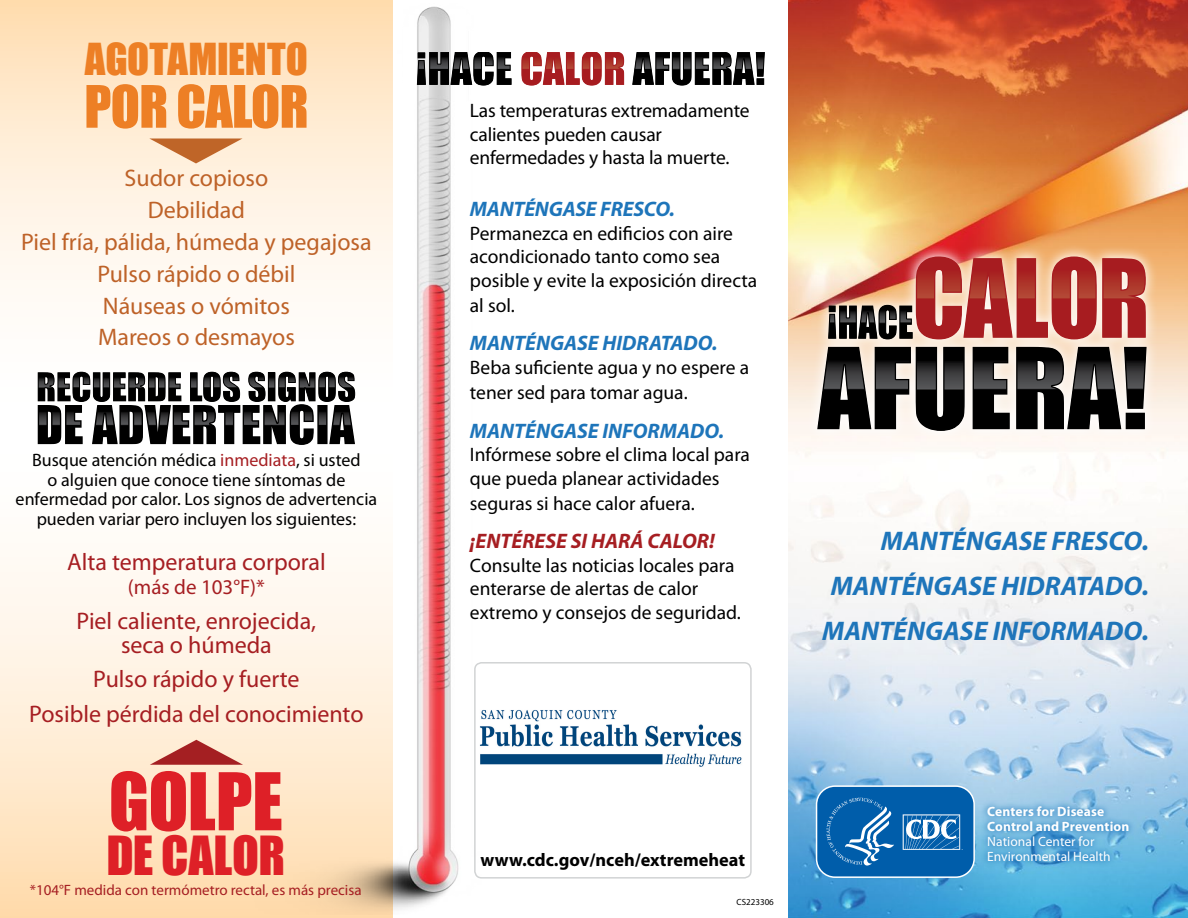
<style>
.page{position:relative;width:1188px;height:918px;background:#fff}
.page>*{position:absolute;margin:0;border:0;box-sizing:border-box;transform-origin:0 0}
.t1{font:73.5px "Impact";letter-spacing:-.01em;color:#de2027}
.t2{font:54px "Impact";letter-spacing:-.015em;color:#ed7f25}
.t3{font:49.5px "Impact";letter-spacing:-.005em;color:#de2027}
.t4{font:40.5px "Impact";letter-spacing:-.005em;color:#ed7f25}
.t5{font:italic 700 27px/45px "Myriad Pro";color:#1e75ba;text-align:right}
.t6{font:24px/24px "Myriad Pro";color:#a61e22;text-align:center}
.t7{font:24px "Myriad Pro";color:#be6228}
.t8{font:italic 700 21px "Myriad Pro";color:#1e75ba}
.t9{font:italic 700 21px "Myriad Pro";color:#a61e22}
.t10{font:21px "Myriad Pro";color:#a61e22}
.t11{font:19.5px/23.4px "Myriad Pro";color:#000}
.t12{font:700 18.3px "Myriad Pro";color:#000}
.t13{font:18px/19.5px "Myriad Pro";color:#000;text-align:center}
.t14{font:15px "Myriad Pro";color:#a61e22}
.t15{font:700 13.5px "Myriad Pro";letter-spacing:.01em;color:#fff}
.t16{font:13.5px "Myriad Pro";letter-spacing:.005em;color:#fff}
.t17{font:9px "Myriad Pro";color:#000}
.s1{color:#a61e22}
</style>
<div class="page">
<svg style="left:0;top:0;width:393px;height:918px"></svg>
<img style="left:254px;top:4px;width:227px;height:910px">
<img style="left:788px;top:0;width:400px;height:918px">
<svg style="left:38px;top:372px;width:317px;height:73px"></svg>
<div style="left:474px;top:662px;width:278px;height:217px;border:2px solid #d1d3d4;border-radius:7px"></div>
<svg style="left:805px;top:244px;width:354px;height:199px"></svg>
<svg style="left:828px;top:256px;width:318px;height:83px;background:#b9655b"></svg>
<svg style="left:817px;top:347px;width:148px;height:84px;background:#53514f"></svg>
<svg style="left:973px;top:347px;width:37px;height:82px;background:#403e3c"></svg>
<svg style="left:1016px;top:347px;width:131px;height:82px;background:#494745"></svg>
<svg style="left:417px;top:53px;width:95px;height:33px"></svg>
<svg style="left:521px;top:53px;width:103px;height:33px"></svg>
<svg style="left:632px;top:53px;width:133px;height:33px"></svg>
<svg style="left:150px;top:740px;width:93px;height:25px;background:#d1857b"></svg>
<svg style="left:149px;top:139px;width:94px;height:24px;background:#dfaa82"></svg>
<div style="left:981px;top:799px;width:155px;height:68px;background:#1e75ba;opacity:.75"></div>
<svg style="left:815px;top:785px;width:161px;height:94px;background:#2977b8"></svg>
<img style="left:478px;top:708px;width:264px;height:59px">
<p class="t4" style="left:85px;top:28px;width:225px">AGOTAMIENTO</p>
<p class="t2" style="left:84px;top:65px;width:226px">POR CALOR</p>
<p class="t7" style="left:125px;top:165px;width:145px">Sudor copioso</p>
<p class="t7" style="left:148px;top:197px;width:99px">Debilidad</p>
<p class="t7" style="left:21px;top:229px;width:352px">Piel fría, pálida, húmeda y pegajosa</p>
<p class="t7" style="left:97px;top:261px;width:200px">Pulso rápido o débil</p>
<p class="t7" style="left:103px;top:293px;width:189px">Náuseas o vómitos</p>
<p class="t7" style="left:98px;top:324px;width:198px">Mareos o desmayos</p>
<p class="t13" style="left:16px;top:451px;width:363px">Busque atención médica <span class="s1">inmediata</span>, si usted<br>o alguien que conoce tiene síntomas de enfermedad por calor. Los signos de advertencia pueden variar pero incluyen los siguientes:</p>
<p class="t6" style="left:67px;top:550px;width:260px">Alta temperatura corporal</p>
<p class="t10" style="left:128px;top:575px;width:139px">(más de 103°F)*</p>
<p class="t6" style="left:77px;top:609px;width:241px">Piel caliente, enrojecida, seca o húmeda</p>
<p class="t6" style="left:93px;top:668px;width:208px">Pulso rápido y fuerte</p>
<p class="t6" style="left:29px;top:703px;width:336px">Posible pérdida del conocimiento</p>
<p class="t1" style="left:109px;top:744px;width:176px">GOLPE</p>
<p class="t3" style="left:106px;top:817px;width:180px">DE CALOR</p>
<p class="t14" style="left:30px;top:882px;width:333px">*104°F medida con termómetro rectal, es más precisa</p>
<p class="t11" style="left:470px;top:99px;width:281px">Las temperaturas extremadamente calientes pueden causar enfermedades y hasta la muerte.</p>
<p class="t8" style="left:470px;top:198px;width:207px">MANTÉNGASE FRESCO.</p>
<p class="t11" style="left:470px;top:222px;width:289px">Permanezca en edificios con aire acondicionado tanto como sea posible y evite la exposición directa</p>
<p class="t11" style="left:470px;top:294px;width:47px">al sol.</p>
<p class="t8" style="left:470px;top:332px;width:249px">MANTÉNGASE HIDRATADO.</p>
<p class="t11" style="left:470px;top:355px;width:281px;line-height:25.2px">Beba suficiente agua y no espere a tener sed para tomar agua.</p>
<p class="t8" style="left:470px;top:419px;width:256px">MANTÉNGASE INFORMADO.</p>
<p class="t11" style="left:470px;top:443px;width:282px">Infórmese sobre el clima local para que pueda planear actividades</p>
<p class="t11" style="left:470px;top:492px;width:227px">seguras si hace calor afuera.</p>
<p class="t9" style="left:470px;top:530px;width:246px">¡ENTÉRESE SI HARÁ CALOR!</p>
<p class="t11" style="left:470px;top:554px;width:273px">Consulte las noticias locales para enterarse de alertas de calor extremo y consejos de seguridad.</p>
<p class="t5" style="left:822px;top:519px;width:328px">MANTÉNGASE FRESCO.<br>MANTÉNGASE HIDRATADO.<br>MANTÉNGASE INFORMADO.</p>
<p class="t12" style="left:481px;top:849px;width:266px">www.cdc.gov/nceh/extremeheat</p>
<p class="t17" style="left:737px;top:897px;width:39px">CS223306</p>
<p class="t15" style="left:987px;top:803px;width:119px">Centers for Disease</p>
<p class="t15" style="left:987px;top:818px;width:144px">Control and Prevention</p>
<p class="t16" style="left:987px;top:834px;width:109px">National Center for</p>
<p class="t16" style="left:987px;top:849px;width:125px">Environmental Health</p>
</div>
